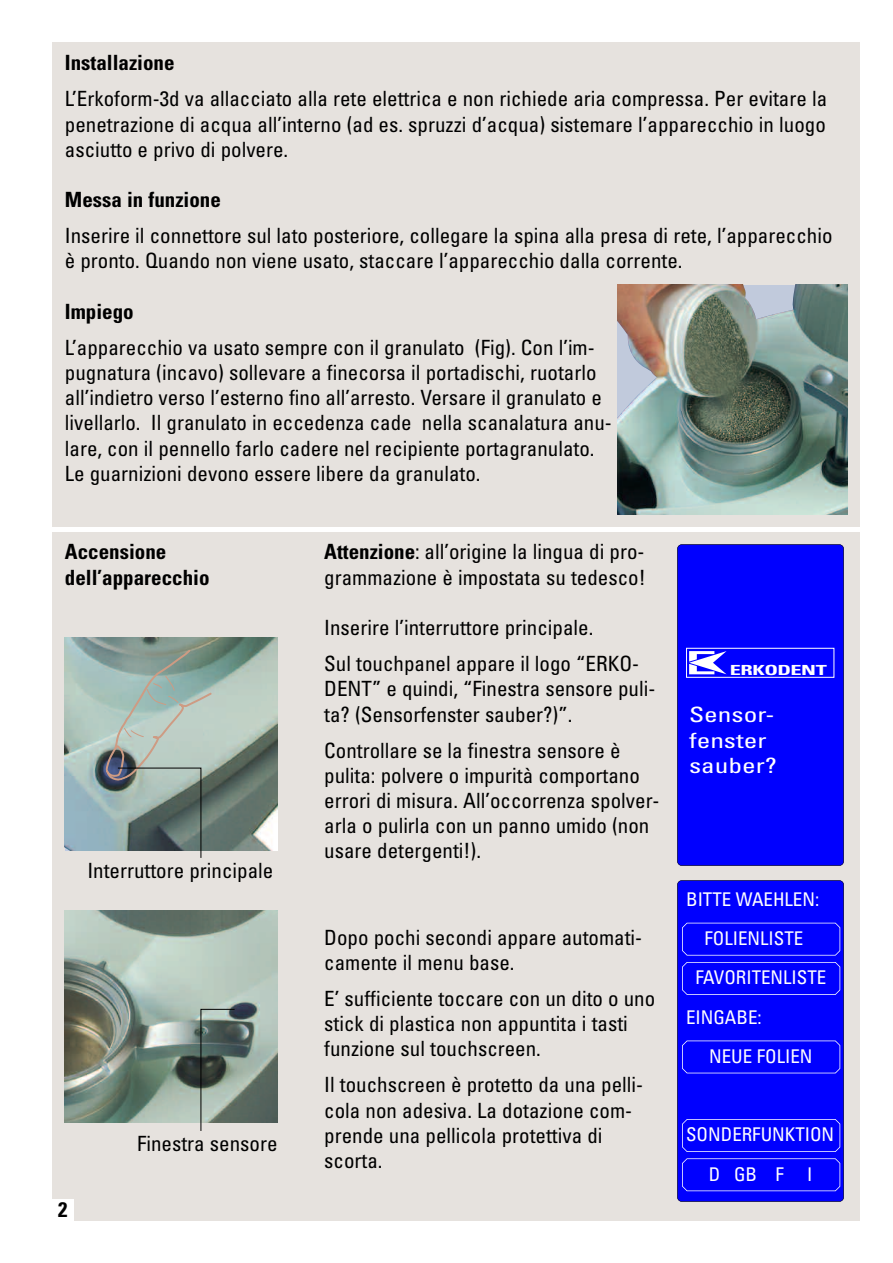
<style>
.page{position:relative;width:893px;height:1263px;background:#fff}
.page>*{position:absolute;margin:0;border:0;box-sizing:border-box;transform-origin:0 0}
.t1{font:condensed 21px/25.2px "Univers";color:#000}
.t2{font:700 condensed 21px/25.2px "Univers";color:#000}
.t3{font:condensed 21px/25.2px "Univers";color:#fff;scale:1.3 1}
.t4{font:condensed 18.9px/39.3px "Univers";color:#fff;text-align:center}
.t5{font:700 condensed 13.95px "Univers";letter-spacing:-.02em;color:#fff;scale:1.6 1}
.s1{font-weight:700}
</style>
<div class="page">
<div style="left:52px;top:531px;width:808px;height:689px;background:#e6e2de"></div>
<div style="left:52px;top:1199px;width:21px;height:21px;background:#fff"></div>
<div style="left:52px;top:43px;width:808px;height:484px;background:#e6e2de"></div>
<img style="left:618px;top:285px;width:229px;height:229px">
<div style="left:677px;top:544px;width:167px;height:322px;background:#00f;border-radius:4px"></div>
<div style="left:677px;top:544px;width:167px;height:322px;border:1px solid #000;border-radius:5px"></div>
<svg style="left:689px;top:651px;width:37px;height:23px"></svg>
<div style="left:686px;top:648px;width:148px;height:30px;border:1px solid #fff"></div>
<div style="left:677px;top:880px;width:167px;height:321px;background:#00f;border-radius:4px"></div>
<div style="left:677px;top:880px;width:167px;height:322px;border:1px solid #000;border-radius:5px"></div>
<img style="left:65px;top:638px;width:212px;height:212px">
<img style="left:65px;top:910px;width:212px;height:213px">
<svg style="left:682px;top:923px;width:158px;height:32px"></svg>
<svg style="left:682px;top:962px;width:158px;height:33px"></svg>
<svg style="left:682px;top:1040px;width:158px;height:33px"></svg>
<svg style="left:682px;top:1119px;width:158px;height:33px"></svg>
<svg style="left:682px;top:1158px;width:158px;height:33px"></svg>
<svg style="left:105px;top:648px;width:108px;height:210px;background:#92a39e"></svg>
<svg style="left:200px;top:1008px;width:35px;height:123px;background:#74827a"></svg>
<p class="t2" style="left:65px;top:52px;width:111px">Installazione</p>
<p class="t1" style="left:65px;top:88px;width:764px;text-align:justify">L’Erkoform-3d va allacciato alla rete elettrica e non richiede aria compressa. Per evitare la penetrazione di acqua all’interno (ad es. spruzzi d’acqua) sistemare l’apparecchio in luogo asciutto e privo di polvere.</p>
<p class="t2" style="left:65px;top:189px;width:158px">Messa in funzione</p>
<p class="t1" style="left:65px;top:225px;width:769px">Inserire il connettore sul lato posteriore, collegare la spina alla presa di rete, l’apparecchio è pronto. Quando non viene usato, staccare l’apparecchio dalla corrente.</p>
<p class="t2" style="left:65px;top:301px;width:70px">Impiego</p>
<p class="t1" style="left:65px;top:337px;width:548px">L’apparecchio va usato sempre con il granulato (Fig). Con l’im&shy;pugnatura (incavo) sollevare a finecorsa il portadischi, ruotarlo all’indietro verso l’esterno fino all’arresto. Versare il granulato e livellarlo. Il granulato in eccedenza cade nella scanalatura anu&shy;lare, con il pennello farlo cadere nel recipiente portagranulato.<br>Le guarnizioni devono essere libere da granulato.</p>
<p class="t2" style="left:65px;top:541px;width:146px">Accensione dell’apparecchio</p>
<p class="t1" style="left:87px;top:860px;width:187px">Interruttore principale</p>
<p class="t2" style="left:58px;top:1199px;width:11px">2</p>
<p class="t1" style="left:137px;top:1132px;width:142px">Finestra sensore</p>
<p class="t1" style="left:324px;top:541px;width:323px"><span class="s1">Attenzione</span>: all’origine la lingua di pro&shy;grammazione è impostata su tedesco!</p>
<p class="t1" style="left:324px;top:611px;width:316px;line-height:36px">Inserire l’interruttore principale.<br>Sul touchpanel appare il logo “ERKO-</p>
<p class="t1" style="left:324px;top:678px;width:333px">DENT” e quindi, “Finestra sensore puli&shy;ta? (Sensorfenster sauber?)”.</p>
<p class="t1" style="left:324px;top:739px;width:337px">Controllare se la finestra sensore è pulita: polvere o impurità comportano errori di misura. All’occorrenza spolver&shy;arla o pulirla con un panno umido (non usare detergenti!).</p>
<p class="t1" style="left:324px;top:926px;width:319px">Dopo pochi secondi appare automati&shy;camente il menu base.</p>
<p class="t1" style="left:324px;top:987px;width:333px">E’ sufficiente toccare con un dito o uno stick di plastica non appuntita i tasti funzione sul touchscreen.</p>
<p class="t1" style="left:324px;top:1074px;width:320px">Il touchscreen è protetto da una pelli&shy;cola non adesiva. La dotazione com&shy;prende una pellicola protettiva di scorta.</p>
<p class="t5" style="left:730px;top:664px;width:62px">ERKODENT</p>
<p class="t3" style="left:689px;top:704px;width:69px">Sensor&shy;fenster sauber?</p>
<p class="t4" style="left:686px;top:881px;width:135px">BITTE WAEHLEN:</p>
<p class="t4" style="left:705px;top:920px;width:100px">FOLIENLISTE</p>
<p class="t4" style="left:695px;top:959px;width:132px">FAVORITENLISTE</p>
<p class="t4" style="left:686px;top:999px;width:77px">EINGABE:</p>
<p class="t4" style="left:709px;top:1038px;width:105px">NEUE FOLIEN</p>
<p class="t4" style="left:686px;top:1117px;width:150px">SONDERFUNKTION<br>D GB F I</p>
</div>
